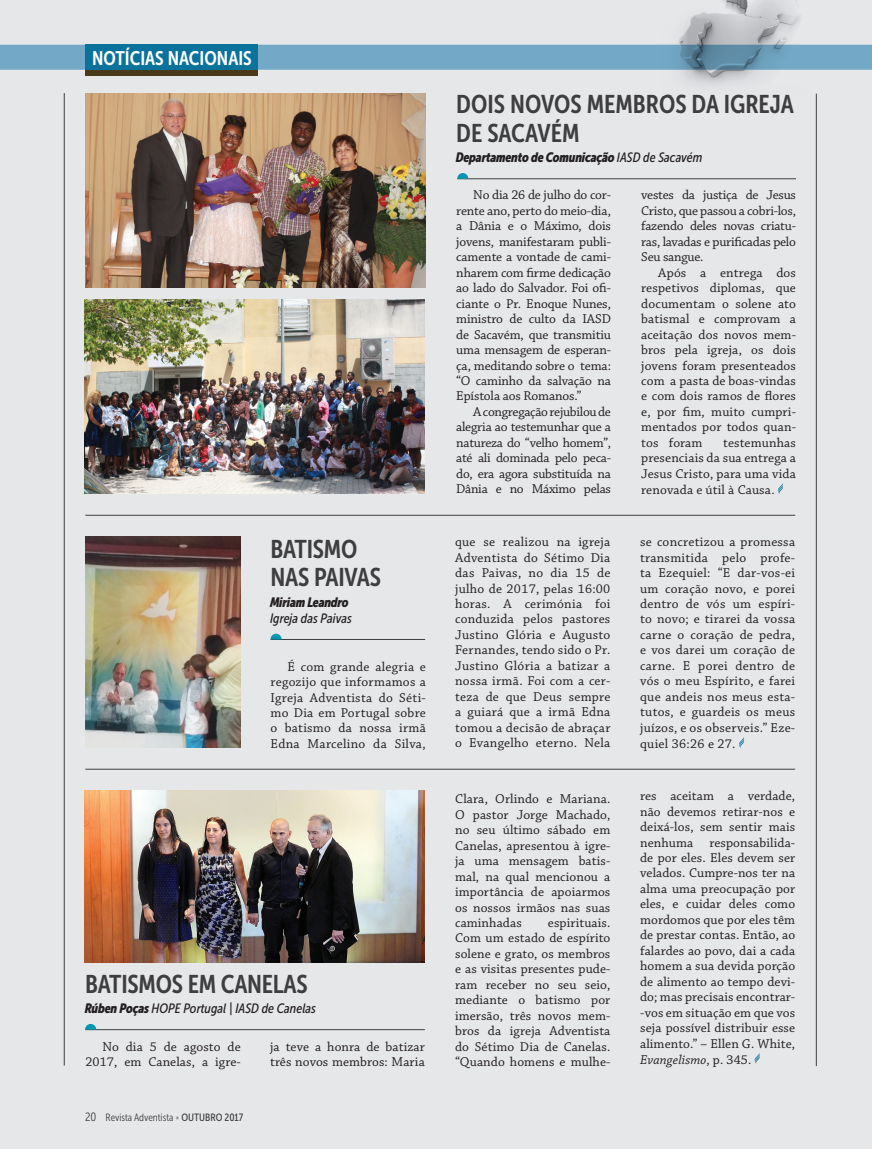
<style>
.page{position:relative;width:872px;height:1149px;background:#fff}
.page>*{position:absolute;margin:0;border:0;box-sizing:border-box;transform-origin:0 0}
.t1{font:25.5px/28.5px "Museo Sans Cond 700";letter-spacing:-.01em;color:#3e3e3f}
.t2{font:19.5px "Museo Sans Cond 700";color:#fff}
.texto_corpo_noticias{font:13.5px/15.5px "Chaparral Pro";letter-spacing:.01em;color:#231f20;text-align:justify}
.t3{font:italic 13.5px "Museo Sans Cond 900";letter-spacing:-.02em;color:#231f20}
.t4{font:italic 13.5px "Museo Sans Cond 500";color:#231f20}
.t5{font:10.5px "Museo Sans Cond 300";color:#3e3e3f}
.s1{font-family:"Museo Sans Cond 900"}
.s2{font-size:12px}
.s3{color:#939598}
.s4{font-family:"Museo Sans Cond 500"}
.s5{font-style:italic}
</style>
<div class="page">
<div style="left:0;top:0;width:872px;height:1148px;background:#e6e7e9"></div>
<div style="left:0;top:45px;width:872px;height:25px;background:#73a9c6"></div>
<div style="left:85px;top:45px;width:173px;height:25px;background:#0b729b"></div>
<div style="left:85px;top:70px;width:173px;height:6px;background:#493a19"></div>
<hr style="left:270px;top:639px;width:155px;height:1px;background:#3e3e3f">
<svg style="left:270px;top:633px;width:11px;height:6px"></svg>
<img style="left:85px;top:536px;width:155px;height:211px">
<hr style="left:64px;top:93px;width:1px;height:972px;background:#3e3e3f">
<hr style="left:816px;top:94px;width:1px;height:971px;background:#3e3e3f">
<hr style="left:457px;top:178px;width:339px;height:1px;background:#3e3e3f">
<svg style="left:457px;top:173px;width:11px;height:6px"></svg>
<img style="left:85px;top:94px;width:341px;height:193px">
<img style="left:85px;top:299px;width:340px;height:195px">
<svg style="left:778px;top:483px;width:5px;height:11px"></svg>
<img style="left:660px;top:0;width:146px;height:85px">
<hr style="left:85px;top:514px;width:710px;height:1px;background:#3e3e3f">
<svg style="left:739px;top:737px;width:5px;height:10px"></svg>
<hr style="left:85px;top:768px;width:710px;height:1px;background:#3e3e3f">
<hr style="left:85px;top:1028px;width:340px;height:1px;background:#3e3e3f">
<svg style="left:85px;top:1024px;width:11px;height:5px"></svg>
<img style="left:85px;top:790px;width:340px;height:172px">
<svg style="left:754px;top:1054px;width:5px;height:9px"></svg>
<p class="t2" style="left:92px;top:47px;width:161px">NOTÍCIAS NACIONAIS</p>
<p class="t1" style="left:271px;top:534px;width:112px">BATISMO<br>NAS PAIVAS</p>
<p class="t3" style="left:270px;top:594px;width:80px">Miriam Leandro</p>
<p class="t4" style="left:270px;top:611px;width:83px">Igreja das Paivas</p>
<p class="texto_corpo_noticias" style="left:271px;top:659px;width:157px;text-indent:17px">É com grande alegria e regozijo que informamos a Igreja Adventista do Séti&shy;mo Dia em Portugal sobre o batismo da nossa irmã Edna Marcelino da Silva,</p>
<p class="t1" style="left:85px;top:969px;width:224px">BATISMOS EM CANELAS</p>
<p class="t4" style="left:85px;top:1000px;width:233px"><span class="s1">Rúben Poças</span> HOPE Portugal | IASD de Canelas</p>
<p class="texto_corpo_noticias" style="left:85px;top:1038px;width:157px;text-align:right">No dia 5 de agosto de<br>2017, em Canelas, a igre-</p>
<p class="texto_corpo_noticias" style="left:270px;top:1038px;width:156px">ja teve a honra de batizar três novos membros: Maria</p>
<p class="t5" style="left:85px;top:1110px;width:160px"><span class="s2">20</span> Revista Adventista <span class="s3">•</span> <span class="s4">OUTUBRO 2017</span></p>
<p class="t1" style="left:456px;top:90px;width:339px">DOIS NOVOS MEMBROS DA IGREJA<br>DE SACAVÉM</p>
<p class="t3" style="left:456px;top:150px;width:248px">Departamento de Comunicação <span class="s4">IASD de Sacavém</span></p>
<p class="texto_corpo_noticias" style="left:641px;top:188px;width:156px">vestes da justiça de Jesus Cristo, que passou a cobri-los, fazendo deles novas criatu&shy;ras, lavadas e purificadas pelo Seu sangue.</p>
<p class="texto_corpo_noticias" style="left:641px;top:265px;width:156px;text-indent:17px">Após a entrega dos respetivos diplomas, que documentam o solene ato batismal e comprovam a aceitação dos novos mem&shy;bros pela igreja, os dois jovens foram presenteados com a pasta de boas-vindas e com dois ramos de flores e, por fim, muito cumpri&shy;mentados por todos quan&shy;tos foram</p>
<p class="texto_corpo_noticias" style="left:456px;top:188px;width:156px;text-indent:17px">No dia 26 de julho do cor&shy;rente ano, perto do meio-dia, a Dânia e o Máximo, dois jovens, manifestaram publi&shy;camente a vontade de cami&shy;nharem com firme dedicação ao lado do Salvador. Foi ofi&shy;ciante o Pr. Enoque Nunes, ministro de culto da IASD de Sacavém, que transmitiu uma mensagem de esperan&shy;ça, meditando sobre o tema: “O caminho da salvação na Epístola aos Romanos.”</p>
<p class="texto_corpo_noticias" style="left:456px;top:404px;width:156px;text-indent:17px">A congregação rejubilou de alegria ao testemunhar que a natureza do “velho homem”, até ali dominada pelo peca&shy;do, era agora substituída na Dânia e no Máximo pelas</p>
<p class="texto_corpo_noticias" style="left:641px;top:435px;width:156px;text-indent:82px">testemunhas presenciais da sua entrega a Jesus Cristo, para uma vida renovada e útil à Causa.</p>
<p class="texto_corpo_noticias" style="left:455px;top:534px;width:157px">que se realizou na igreja Adventista do Sétimo Dia das Paivas, no dia 15 de julho de 2017, pelas 16:00 horas. A cerimónia foi conduzida pelos pastores Justino Glória e Augusto Fernandes, tendo sido o Pr.<br>Justino Glória a batizar a nossa irmã. Foi com a cer&shy;teza de que Deus sempre a guiará que a irmã Edna tomou a decisão de abraçar o Evangelho eterno. Nela</p>
<p class="texto_corpo_noticias" style="left:640px;top:534px;width:156px">se concretizou a promessa transmitida pelo profe&shy;ta Ezequiel: “E dar-vos-ei um coração novo, e porei dentro de vós um espíri&shy;to novo; e tirarei da vossa carne o coração de pedra, e vos darei um coração de carne. E porei dentro de vós o meu Espírito, e farei que andeis nos meus esta&shy;tutos, e guardeis os meus juízos, e os observeis.” Eze&shy;quiel 36:26 e 27.</p>
<p class="texto_corpo_noticias" style="left:455px;top:791px;width:157px">Clara, Orlindo e Mariana.<br>O pastor Jorge Machado, no seu último sábado em Canelas, apresentou à igre&shy;ja uma mensagem batis&shy;mal, na qual mencionou a importância de apoiarmos os nossos irmãos nas suas caminhadas</p>
<p class="texto_corpo_noticias" style="left:455px;top:915px;width:157px;text-indent:93px">espirituais.<br>Com um estado de espírito solene e grato, os membros e as visitas presentes pude&shy;ram receber no seu seio, mediante o batismo por imersão, três novos mem&shy;bros da igreja Adventista do Sétimo Dia de Canelas. “Quando homens e mulhe-</p>
<p class="texto_corpo_noticias" style="left:640px;top:788px;width:156px">res aceitam a verdade, não devemos retirar-nos e deixá-los, sem sentir mais nenhuma responsabilida&shy;de por eles. Eles devem ser velados. Cumpre-nos ter na alma uma preocupação por eles, e cuidar deles como mordomos que por eles têm de prestar contas. Então, ao falardes ao povo, dai a cada homem a sua devida porção de alimento ao tempo devi&shy;do; mas precisais encontrar--vos em situação em que vos seja possível distribuir esse alimento.” – Ellen G. White, <span class="s5">Evangelismo</span>, p. 345.</p>
</div>
